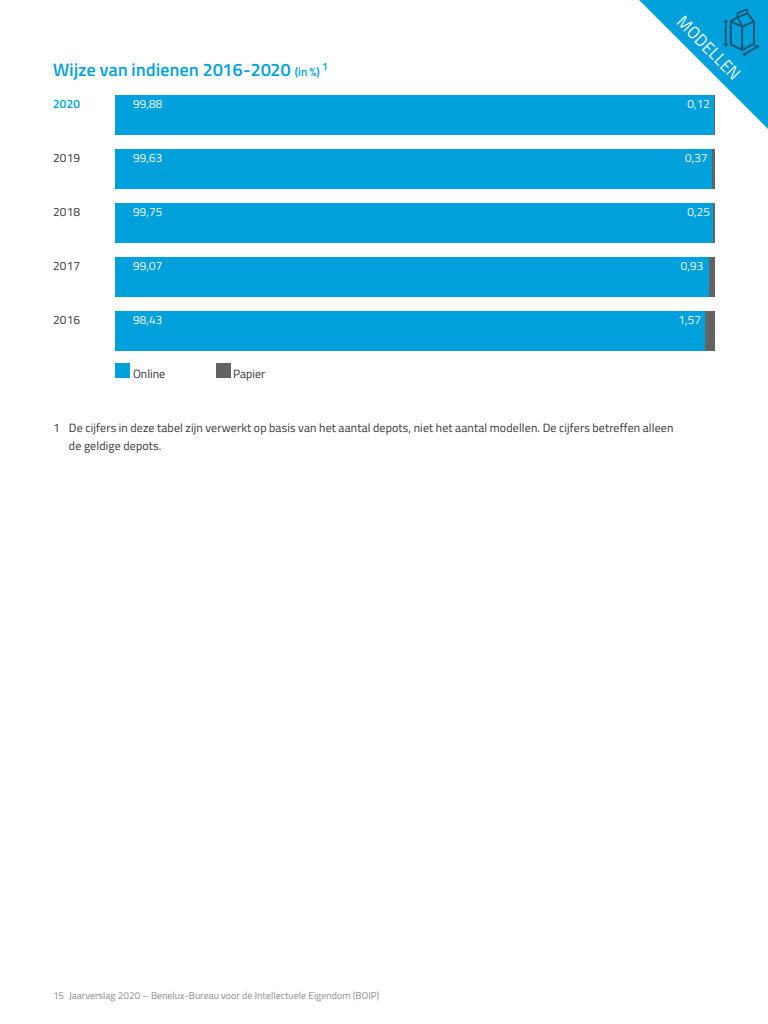
<style>
.page{position:relative;width:768px;height:1024px;background:#fff}
.page>*{position:absolute;margin:0;border:0;box-sizing:border-box;transform-origin:0 0}
.t1{font:600 18px "Titillium";letter-spacing:.01em;color:#00a0dc}
.t2{font:17.5px "Titillium Regular Upright";color:#fff}
.t3{font:12px/18px "Titillium";letter-spacing:.01em;color:#353535}
.t4{font:12px "Titillium";color:#fff}
.t5{font:600 12px "Titillium";color:#00a0dc}
.t6{font:600 10.5px "Titillium";color:#00a0dc}
.t7{font:10px "Titillium";color:#8b8b8b}
.s1{font-size:12px}
</style>
<div class="page">
<div style="left:115px;top:257px;width:594px;height:40px;background:#00a0dc"></div>
<div style="left:115px;top:311px;width:590px;height:40px;background:#00a0dc"></div>
<div style="left:115px;top:363px;width:15px;height:15px;background:#00a0dc"></div>
<div style="left:216px;top:363px;width:15px;height:15px;background:#636363"></div>
<div style="left:115px;top:203px;width:598px;height:40px;background:#00a0dc"></div>
<div style="left:115px;top:149px;width:597px;height:40px;background:#00a0dc"></div>
<div style="left:115px;top:95px;width:599px;height:40px;background:#00a0dc"></div>
<svg style="left:639px;top:0;width:129px;height:129px"></svg>
<h2 class="t2" style="left:689px;top:10px;width:83px;rotate:45deg">MODELLEN</h2>
<h1 class="t1" style="left:53px;top:56px;width:269px">Wijze van indienen 2016-2020 <span class="s1">(in %)</span></h1>
<p class="t6" style="left:322px;top:58px;width:7px">1</p>
<p class="t5" style="left:53px;top:95px;width:29px">2020</p>
<p class="t4" style="left:133px;top:95px;width:31px">99,88</p>
<p class="t4" style="left:687px;top:95px;width:24px">0,12</p>
<p class="t3" style="left:53px;top:148px;width:29px">2019</p>
<p class="t4" style="left:133px;top:149px;width:31px">99,63</p>
<p class="t4" style="left:685px;top:149px;width:24px">0,37</p>
<p class="t3" style="left:53px;top:202px;width:29px">2018</p>
<p class="t4" style="left:133px;top:203px;width:31px">99,75</p>
<p class="t4" style="left:687px;top:203px;width:24px">0,25</p>
<p class="t3" style="left:53px;top:256px;width:29px">2017</p>
<p class="t4" style="left:133px;top:257px;width:31px">99,07</p>
<p class="t4" style="left:681px;top:257px;width:24px">0,93</p>
<p class="t3" style="left:53px;top:310px;width:29px">2016</p>
<p class="t4" style="left:133px;top:311px;width:31px">98,43</p>
<p class="t4" style="left:678px;top:311px;width:24px">1,57</p>
<p class="t3" style="left:133px;top:364px;width:34px">Online</p>
<p class="t3" style="left:233px;top:364px;width:34px">Papier</p>
<p class="t3" style="left:69px;top:418px;width:606px;text-indent:-16px">1 De cijfers in deze tabel zijn verwerkt op basis van het aantal depots, niet het aantal modellen. De cijfers betreffen alleen de geldige depots.</p>
<p class="t7" style="left:53px;top:988px;width:328px">15 Jaarverslag 2020 – Benelux-Bureau voor de Intellectuele Eigendom (BOIP)</p>
</div>
